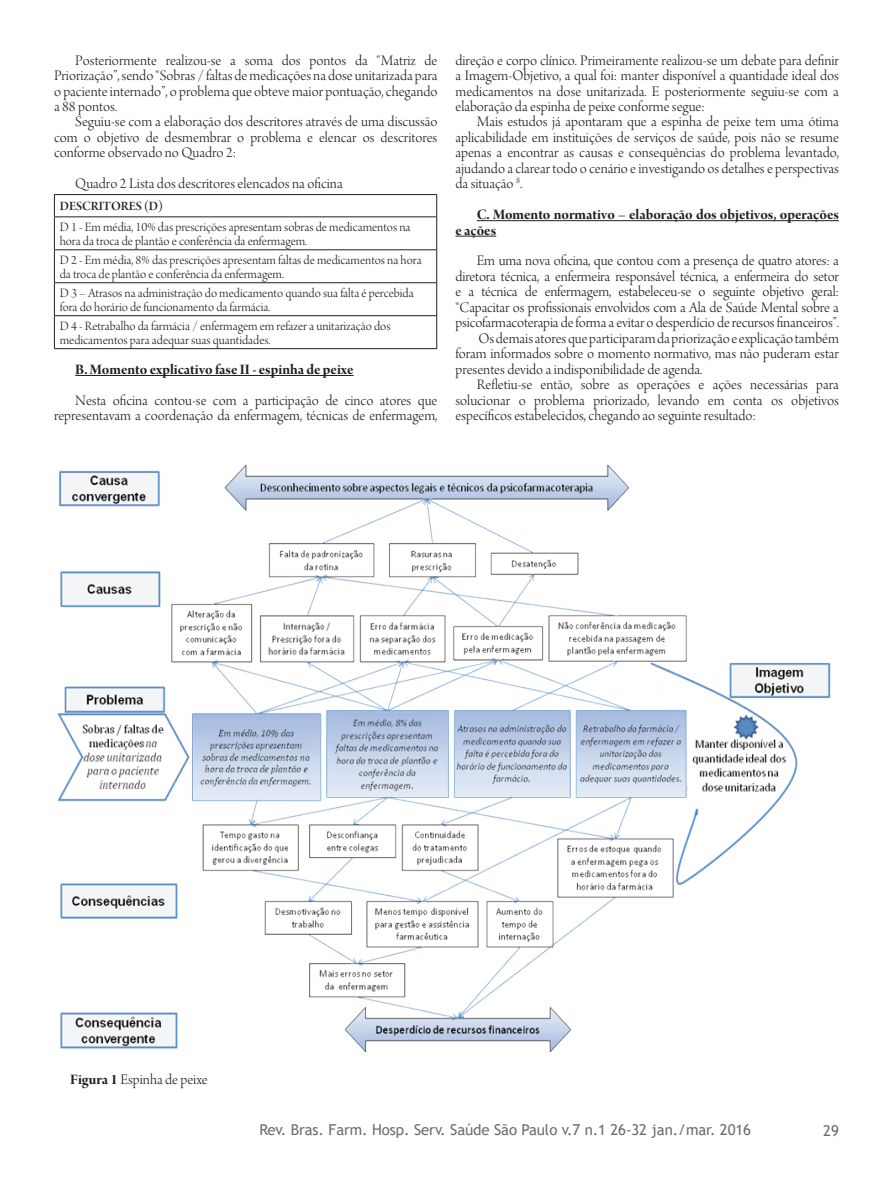
<style>
.page{position:relative;width:893px;height:1191px;background:#fff}
.page>*{position:absolute;margin:0;border:0;box-sizing:border-box;transform-origin:0 0}
.t1{font:15.45px/15.5px "Arno Pro Light Display";color:#231f20;text-align:justify}
.t2{font:15.45px/15.5px "Arno Pro Bold Display";color:#231f20}
.t3{font:15px "Trebuchet MS";letter-spacing:-.005em;color:#6a6d73}
.t4{font:13.5px/13.5px "Arno Pro Light Display";color:#231f20}
.t5{font:13.5px "Arno Pro Smbd Display";color:#231f20}
.s1{font-family:"Arno Pro Bold Display"}
</style>
<div class="page">
<hr style="left:75px;top:375px;width:278px;height:1px;background:#231f20">
<hr style="left:54px;top:316px;width:1px;height:32px;background:#231f20">
<hr style="left:436px;top:316px;width:1px;height:32px;background:#231f20">
<hr style="left:54px;top:348px;width:383px;height:1px;background:#231f20">
<hr style="left:54px;top:194px;width:383px;height:1px;background:#231f20">
<svg style="left:54px;top:195px;width:1px;height:21px"></svg>
<svg style="left:436px;top:195px;width:1px;height:21px"></svg>
<hr style="left:54px;top:216px;width:383px;height:1px;background:#231f20">
<hr style="left:54px;top:217px;width:1px;height:32px;background:#231f20">
<hr style="left:436px;top:217px;width:1px;height:32px;background:#231f20">
<hr style="left:54px;top:249px;width:383px;height:1px;background:#231f20">
<hr style="left:54px;top:250px;width:1px;height:32px;background:#231f20">
<hr style="left:436px;top:250px;width:1px;height:32px;background:#231f20">
<hr style="left:54px;top:282px;width:383px;height:1px;background:#231f20">
<hr style="left:54px;top:283px;width:1px;height:32px;background:#231f20">
<hr style="left:436px;top:283px;width:1px;height:32px;background:#231f20">
<hr style="left:54px;top:315px;width:383px;height:1px;background:#231f20">
<hr style="left:477px;top:220px;width:362px;height:1px;background:#231f20">
<hr style="left:455px;top:236px;width:41px;height:1px;background:#231f20">
<img style="left:57px;top:465px;width:773px;height:587px">
<p class="t1" style="left:54px;top:53px;width:385px;text-indent:21px">Posteriormente realizou-se a soma dos pontos da “Matriz de Priorização”, sendo “Sobras / faltas de medicações na dose unitarizada para o paciente internado”, o problema que obteve maior pontuação, chegando a 88 pontos.</p>
<p class="t1" style="left:54px;top:115px;width:385px;text-indent:21px">Seguiu-se com a elaboração dos descritores através de uma discussão com o objetivo de desmembrar o problema e elencar os descritores conforme observado no Quadro 2:</p>
<p class="t1" style="left:75px;top:177px;width:269px">Quadro 2 Lista dos descritores elencados na oficina</p>
<p class="t5" style="left:60px;top:199px;width:105px">DESCRITORES (D)</p>
<p class="t4" style="left:60px;top:221px;width:352px">D 1 - Em média, 10% das prescrições apresentam sobras de medicamentos na hora da troca de plantão e conferência da enfermagem.</p>
<p class="t4" style="left:60px;top:254px;width:363px">D 2 - Em média, 8% das prescrições apresentam faltas de medicamentos na hora da troca de plantão e conferência da enfermagem.</p>
<p class="t4" style="left:60px;top:287px;width:355px">D 3 – Atrasos na administração do medicamento quando sua falta é percebida fora do horário de funcionamento da farmácia.</p>
<p class="t4" style="left:60px;top:320px;width:332px">D 4 - Retrabalho da farmácia / enfermagem em refazer a unitarização dos medicamentos para adequar suas quantidades.</p>
<p class="t2" style="left:75px;top:362px;width:280px">B. Momento explicativo fase II - espinha de peixe</p>
<p class="t1" style="left:54px;top:394px;width:385px;text-align:right">Nesta oficina contou-se com a participação de cinco atores que representavam a coordenação da enfermagem, técnicas de enfermagem,</p>
<p class="t1" style="left:455px;top:53px;width:385px">direção e corpo clínico. Primeiramente realizou-se um debate para definir a Imagem-Objetivo, a qual foi: manter disponível a quantidade ideal dos medicamentos na dose unitarizada. E posteriormente seguiu-se com a elaboração da espinha de peixe conforme segue:</p>
<p class="t1" style="left:455px;top:115px;width:385px;text-indent:21px">Mais estudos já apontaram que a espinha de peixe tem uma ótima aplicabilidade em instituições de serviços de saúde, pois não se resume apenas a encontrar as causas e consequências do problema levantado, ajudando a clarear todo o cenário e investigando os detalhes e perspectivas da situação <sup>8</sup>.</p>
<p class="t2" style="left:455px;top:208px;width:385px;text-indent:21px">C. Momento normativo – elaboração dos objetivos, operações e ações</p>
<p class="t1" style="left:477px;top:254px;width:363px">Em uma nova oficina, que contou com a presença de quatro atores: a</p>
<p class="t1" style="left:455px;top:270px;width:385px">diretora técnica, a enfermeira responsável técnica, a enfermeira do setor</p>
<p class="t1" style="left:455px;top:285px;width:385px">e a técnica de enfermagem, estabeleceu-se o seguinte objetivo geral:</p>
<p class="t1" style="left:455px;top:301px;width:385px">“Capacitar os profissionais envolvidos com a Ala de Saúde Mental sobre a</p>
<p class="t1" style="left:455px;top:316px;width:385px">psicofarmacoterapia de forma a evitar o desperdício de recursos financeiros”.</p>
<p class="t1" style="left:478px;top:331px;width:362px">Os demais atores que participaram da priorização e explicação também</p>
<p class="t1" style="left:455px;top:347px;width:385px">foram informados sobre o momento normativo, mas não puderam estar</p>
<p class="t1" style="left:455px;top:362px;width:248px">presentes devido a indisponibilidade de agenda.</p>
<p class="t1" style="left:477px;top:378px;width:364px">Refletiu-se então, sobre as operações e ações necessárias para</p>
<p class="t1" style="left:455px;top:393px;width:385px">solucionar o problema priorizado, levando em conta os objetivos</p>
<p class="t1" style="left:455px;top:409px;width:302px">específicos estabelecidos, chegando ao seguinte resultado:</p>
<p class="t1" style="left:70px;top:1073px;width:139px"><span class="s1">Figura 1</span> Espinha de peixe</p>
<p class="t3" style="left:259px;top:1120px;width:493px">Rev. Bras. Farm. Hosp. Serv. Saúde São Paulo v.7 n.1 26-32 jan./mar. 2016</p>
<p class="t3" style="left:823px;top:1121px;width:17px">29</p>
</div>
